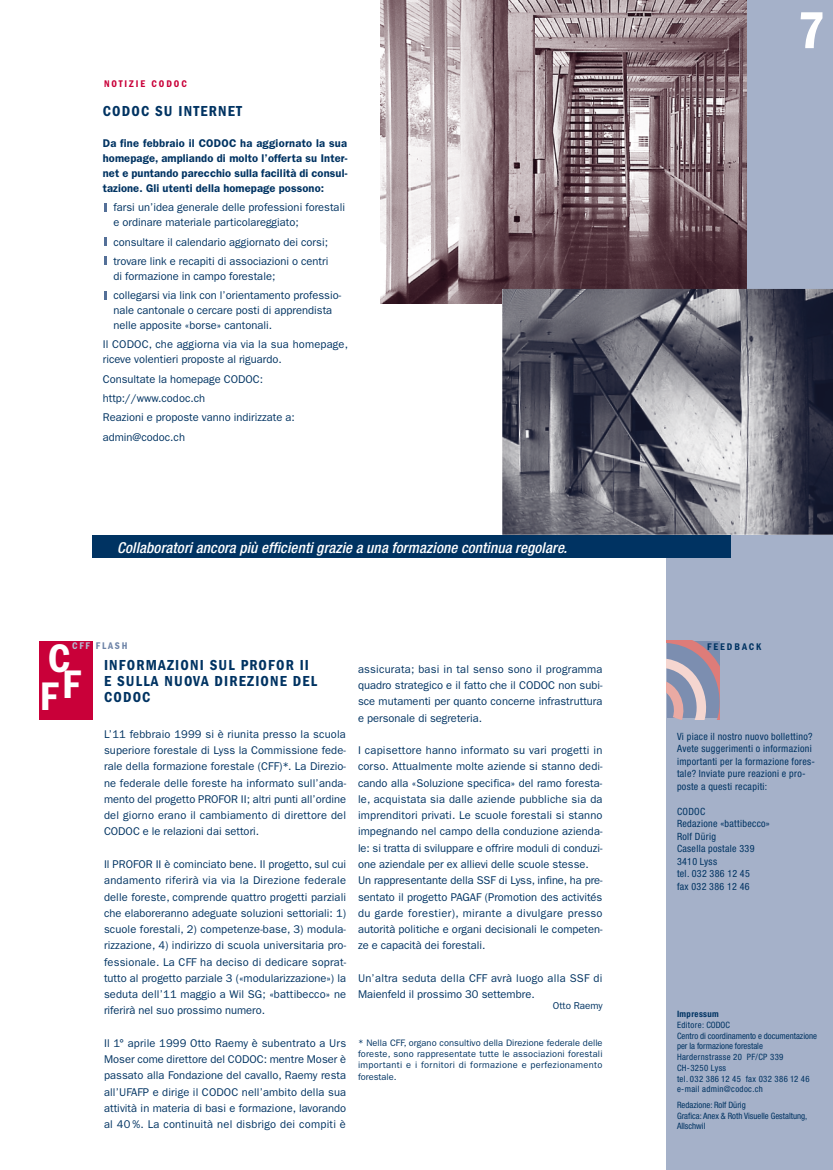
<style>
.page{position:relative;width:833px;height:1170px;background:#fff}
.page>*{position:absolute;margin:0;border:0;box-sizing:border-box;transform-origin:0 0}
.t1{font:600 condensed 53.75px "Franklin Gothic LT";color:#fff}
.t2{font:600 condensed 41.25px/31.9px "Franklin Gothic LT";color:#fff}
.t3{font:italic 500 condensed 15px "Helvetica Neue";letter-spacing:.01em;color:#fff}
.t4{font:600 condensed 15px/16.2px "Franklin Gothic LT";letter-spacing:.08em;color:#003362}
.t5{font:11.25px/16.2px "Franklin Gothic LT";color:#003362}
.t6{font:600 11.25px/15px "Franklin Gothic LT";letter-spacing:.01em;color:#003362;text-align:justify}
.t7{font:11.25px/16.2px "Franklin Gothic LT";letter-spacing:.02em;color:#003362}
.t8{font:condensed 10px/12.5px "Helvetica Neue";letter-spacing:.03em;color:#003362}
.t9{font:600 condensed 10px "Franklin Gothic LT";letter-spacing:.2em;color:#c90039}
.t10{font:10px "Franklin Gothic LT";color:#003362}
.t11{font:600 condensed 10px "Franklin Gothic LT";letter-spacing:.18em;color:#6e84a8}
.t12{font:600 condensed 10px "Franklin Gothic LT";letter-spacing:.2em;color:#003362}
.t13{font:9.38px/11.2px "Franklin Gothic LT";letter-spacing:.035em;color:#003362;text-align:justify}
.t14{font:condensed 8.75px/10.8px "Helvetica Neue";color:#003362}
.t15{font:700 condensed 8.75px "Helvetica Neue";letter-spacing:.04em;color:#003362}
.s1{color:#b4bdd2}
</style>
<div class="page">
<div style="left:666px;top:0;width:167px;height:1169px;background:#a5b1c9"></div>
<div style="left:39px;top:641px;width:54px;height:79px;background:#c90039"></div>
<svg style="left:104px;top:203px;width:3px;height:8px"></svg>
<svg style="left:104px;top:237px;width:3px;height:9px"></svg>
<svg style="left:104px;top:257px;width:3px;height:8px"></svg>
<svg style="left:104px;top:291px;width:3px;height:8px"></svg>
<svg style="left:666px;top:640px;width:53px;height:79px;background:#a79aad"></svg>
<img style="left:380px;top:0;width:366px;height:303px">
<img style="left:502px;top:289px;width:331px;height:245px">
<div style="left:92px;top:534px;width:638px;height:23px;background:#003362"></div>
<p class="t9" style="left:104px;top:78px;width:84px">NOTIZIE CODOC</p>
<h3 class="t4" style="left:103px;top:103px;width:141px">CODOC SU INTERNET</h3>
<p class="t6" style="left:103px;top:136px;width:246px">Da fine febbraio il CODOC ha aggiornato la sua homepage, ampliando di molto l’offerta su Inter&shy;net e puntando parecchio sulla facilità di consul&shy;tazione. Gli utenti della homepage possono:</p>
<p class="t5" style="left:113px;top:200px;width:233px;line-height:15px">farsi un’idea generale delle professioni forestali e ordinare materiale particolareggiato;</p>
<p class="t5" style="left:113px;top:232px;width:216px;line-height:19.2px">consultare il calendario aggiornato dei corsi; trovare link e recapiti di associazioni o centri</p>
<p class="t5" style="left:113px;top:266px;width:229px;line-height:19.2px">di formazione in campo forestale;<br>collegarsi via link con l’orientamento professio-</p>
<p class="t5" style="left:113px;top:303px;width:220px;line-height:15px">nale cantonale o cercare posti di apprendista nelle apposite «borse» cantonali.</p>
<p class="t5" style="left:103px;top:337px;width:247px;line-height:15px">Il CODOC, che aggiorna via via la sua homepage, riceve volentieri proposte al riguardo.</p>
<p class="t5" style="left:103px;top:369px;width:193px;line-height:19.2px">Consultate la homepage CODOC: http://www.codoc.ch<br>Reazioni e proposte vanno indirizzate a: admin@codoc.ch</p>
<h3 class="t3" style="left:117px;top:538px;width:451px">Collaboratori ancora più efficienti grazie a una formazione continua regolare.</h3>
<p class="t11" style="left:72px;top:640px;width:57px"><span class="s1">CFF</span> FLASH</p>
<h2 class="t2" style="left:40px;top:642px;width:42px">C<br>FF</h2>
<h3 class="t4" style="left:104px;top:656px;width:215px">INFORMAZIONI SUL PROFOR II<br>E SULLA NUOVA DIREZIONE DEL<br>CODOC</h3>
<p class="t5" style="left:104px;top:726px;width:244px;text-align:justify">L’11 febbraio 1999 si è riunita presso la scuola superiore forestale di Lyss la Commissione fede&shy;rale della formazione forestale (CFF)*. La Direzio&shy;ne federale delle foreste ha informato sull’anda&shy;mento del progetto PROFOR II; altri punti all’ordine del giorno erano il cambiamento di direttore del CODOC e le relazioni dai settori.</p>
<p class="t5" style="left:104px;top:856px;width:244px;text-align:justify">Il PROFOR II è cominciato bene. Il progetto, sul cui andamento riferirà via via la Direzione federale delle foreste, comprende quattro progetti parziali che elaboreranno adeguate soluzioni settoriali: 1) scuole forestali, 2) competenze-base, 3) modula&shy;rizzazione, 4) indirizzo di scuola universitaria pro&shy;fessionale. La CFF ha deciso di dedicare soprat&shy;tutto al progetto parziale 3 («modularizzazione») la seduta dell’11 maggio a Wil SG; «battibecco» ne riferirà nel suo prossimo numero.</p>
<p class="t5" style="left:104px;top:1034px;width:244px;text-align:justify">Il 1° aprile 1999 Otto Raemy è subentrato a Urs Moser come direttore del CODOC: mentre Moser è passato alla Fondazione del cavallo, Raemy resta all’UFAFP e dirige il CODOC nell’ambito della sua attività in materia di basi e formazione, lavorando al 40 %. La continuità nel disbrigo dei compiti è</p>
<p class="t5" style="left:358px;top:661px;width:246px;text-align:justify">assicurata; basi in tal senso sono il programma quadro strategico e il fatto che il CODOC non subi&shy;sce mutamenti per quanto concerne infrastruttura e personale di segreteria.</p>
<p class="t5" style="left:358px;top:742px;width:246px">I capisettore hanno informato su vari progetti in corso. Attualmente molte aziende si stanno dedi&shy;cando alla «Soluzione specifica» del ramo foresta&shy;le, acquistata sia dalle aziende pubbliche sia da imprenditori privati. Le scuole forestali si stanno impegnando nel campo della conduzione azienda&shy;le: si tratta di sviluppare e offrire moduli di conduzi&shy;one aziendale per ex allievi delle scuole stesse.<br>Un rappresentante della SSF di Lyss, infine, ha pre&shy;sentato il progetto PAGAF (Promotion des activités du garde forestier), mirante a divulgare presso autorità politiche e organi decisionali le competen&shy;ze e capacità dei forestali.</p>
<p class="t7" style="left:358px;top:969px;width:246px">Un’altra seduta della CFF avrà luogo alla SSF di<br>Maienfeld il prossimo 30 settembre.</p>
<p class="t10" style="left:553px;top:1000px;width:51px">Otto Raemy</p>
<p class="t13" style="left:358px;top:1036px;width:246px">* Nella CFF, organo consultivo della Direzione federale delle foreste, sono rappresentate tutte le associazioni forestali importanti e i fornitori di formazione e perfezionamento forestale.</p>
<h1 class="t1" style="left:797px;top:0;width:29px">7</h1>
<p class="t12" style="left:707px;top:640px;width:56px">FEEDBACK</p>
<p class="t8" style="left:677px;top:729px;width:140px">Vi piace il nostro nuovo bollettino?<br>Avete suggerimenti o informazioni importanti per la formazione fores&shy;tale? Inviate pure reazioni e pro&shy;poste a questi recapiti:</p>
<p class="t8" style="left:677px;top:804px;width:94px">CODOC<br>Redazione «battibecco»<br>Rolf Dürig<br>Casella postale 339<br>3410 Lyss<br>tel. 032 386 12 45<br>fax 032 386 12 46</p>
<p class="t15" style="left:677px;top:1008px;width:43px">Impressum</p>
<p class="t14" style="left:677px;top:1019px;width:141px">Editore: CODOC<br>Centro di coordinamento e documentazione per la formazione forestale<br>Hardernstrasse 20 PF/CP 339<br>CH-3250 Lyss<br>tel. 032 386 12 45 fax 032 386 12 46 e-mail admin@codoc.ch</p>
<p class="t14" style="left:677px;top:1099px;width:132px">Redazione: Rolf Dürig<br>Grafica: Anex &amp; Roth Visuelle Gestaltung,<br>Allschwil</p>
</div>
